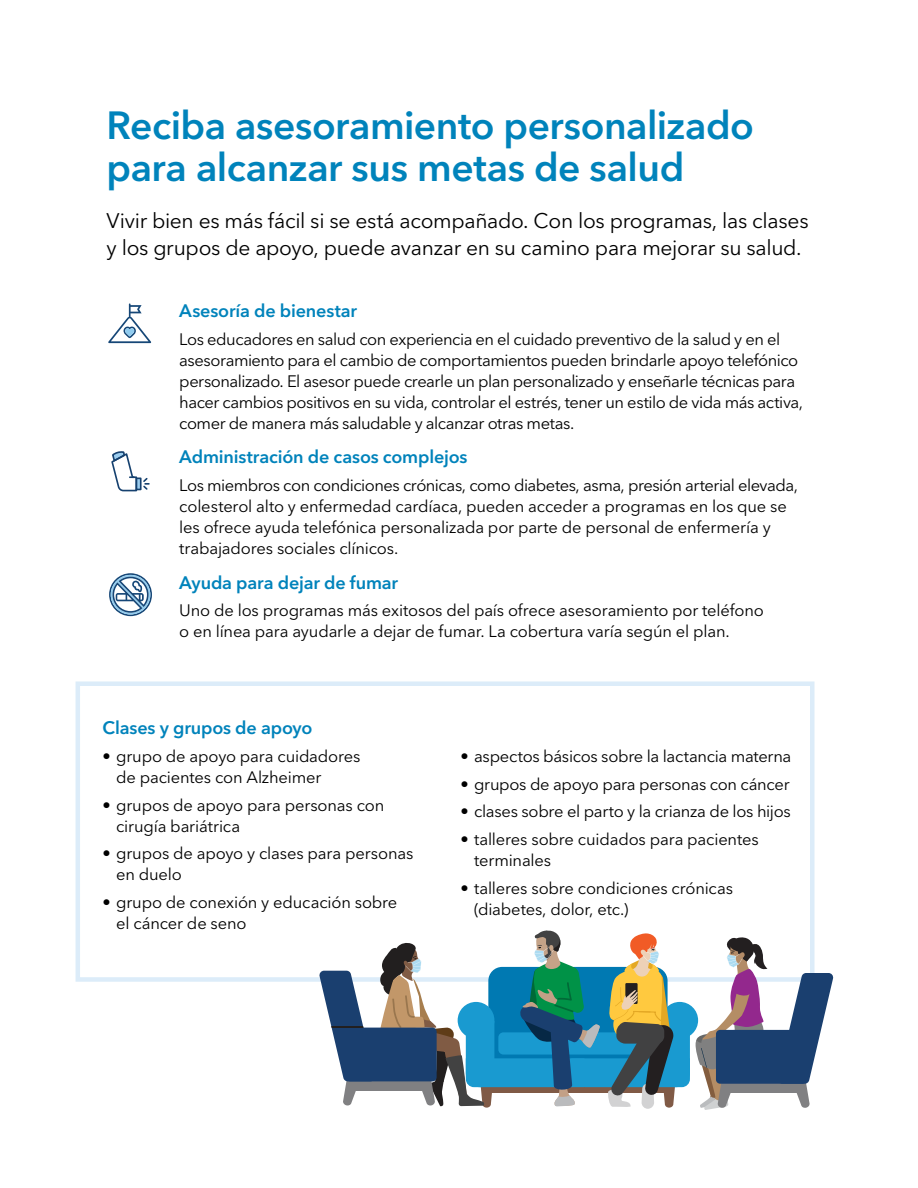
<style>
.page{position:relative;width:918px;height:1188px;background:#fff}
.page>*{position:absolute;margin:0;border:0;box-sizing:border-box;transform-origin:0 0}
.t1{font:600 39px/42px "Avenir Next LT Pro";letter-spacing:-.015em;color:#0083bb}
.t2{font:21px/27px "Avenir Next LT Pro";letter-spacing:-.015em;color:#000}
.t3{font:600 18px "Avenir Next LT Pro";letter-spacing:-.01em;color:#0083bb}
.t4{font:16.5px/21px "Avenir Next LT Pro";letter-spacing:-.015em;color:#000}
</style>
<div class="page">
<div style="left:76px;top:681px;width:738px;height:301px;border:4px solid #dcecf9"></div>
<div style="left:723px;top:1084px;width:75px;height:9px;background:#808082"></div>
<div style="left:716px;top:1030px;width:90px;height:54px;background:#1a3f6f;border-radius:4px"></div>
<svg style="left:777px;top:973px;width:57px;height:135px"></svg>
<svg style="left:320px;top:930px;width:447px;height:180px"></svg>
<svg style="left:109px;top:573px;width:43px;height:43px"></svg>
<svg style="left:111px;top:451px;width:38px;height:41px"></svg>
<svg style="left:108px;top:303px;width:43px;height:40px"></svg>
<h1 class="t1" style="left:107px;top:104px;width:649px">Reciba asesoramiento personalizado para alcanzar sus metas de salud</h1>
<p class="t2" style="left:107px;top:207px;width:704px">Vivir bien es más fácil si se está acompañado. Con los programas, las clases y los grupos de apoyo, puede avanzar en su camino para mejorar su salud.</p>
<p class="t3" style="left:179px;top:300px;width:179px">Asesoría de bienestar</p>
<p class="t4" style="left:179px;top:329px;width:625px">Los educadores en salud con experiencia en el cuidado preventivo de la salud y en el asesoramiento para el cambio de comportamientos pueden brindarle apoyo telefónico personalizado. El asesor puede crearle un plan personalizado y enseñarle técnicas para hacer cambios positivos en su vida, controlar el estrés, tener un estilo de vida más activa, comer de manera más saludable y alcanzar otras metas.</p>
<p class="t3" style="left:179px;top:446px;width:290px">Administración de casos complejos</p>
<p class="t4" style="left:179px;top:475px;width:620px">Los miembros con condiciones crónicas, como diabetes, asma, presión arterial elevada, colesterol alto y enfermedad cardíaca, pueden acceder a programas en los que se les ofrece ayuda telefónica personalizada por parte de personal de enfermería y trabajadores sociales clínicos.</p>
<p class="t3" style="left:179px;top:571px;width:220px">Ayuda para dejar de fumar</p>
<p class="t4" style="left:179px;top:600px;width:586px">Uno de los programas más exitosos del país ofrece asesoramiento por teléfono o en línea para ayudarle a dejar de fumar. La cobertura varía según el plan.</p>
<p class="t3" style="left:103px;top:717px;width:211px">Clases y grupos de apoyo</p>
<p class="t4" style="left:116px;top:746px;width:246px;text-indent:-13px">• grupo de apoyo para cuidadores de pacientes con Alzheimer</p>
<p class="t4" style="left:116px;top:794px;width:270px;text-indent:-13px">• grupos de apoyo para personas con cirugía bariátrica</p>
<p class="t4" style="left:116px;top:843px;width:299px;text-indent:-13px">• grupos de apoyo y clases para personas en duelo</p>
<p class="t4" style="left:116px;top:892px;width:283px;text-indent:-13px">• grupo de conexión y educación sobre el cáncer de seno</p>
<p class="t4" style="left:461px;top:746px;width:332px">• aspectos básicos sobre la lactancia materna</p>
<p class="t4" style="left:461px;top:773px;width:331px">• grupos de apoyo para personas con cáncer</p>
<p class="t4" style="left:461px;top:801px;width:332px">• clases sobre el parto y la crianza de los hijos</p>
<p class="t4" style="left:474px;top:829px;width:286px;text-indent:-13px">• talleres sobre cuidados para pacientes terminales</p>
<p class="t4" style="left:474px;top:878px;width:260px;text-indent:-13px">• talleres sobre condiciones crónicas (diabetes, dolor, etc.)</p>
</div>
